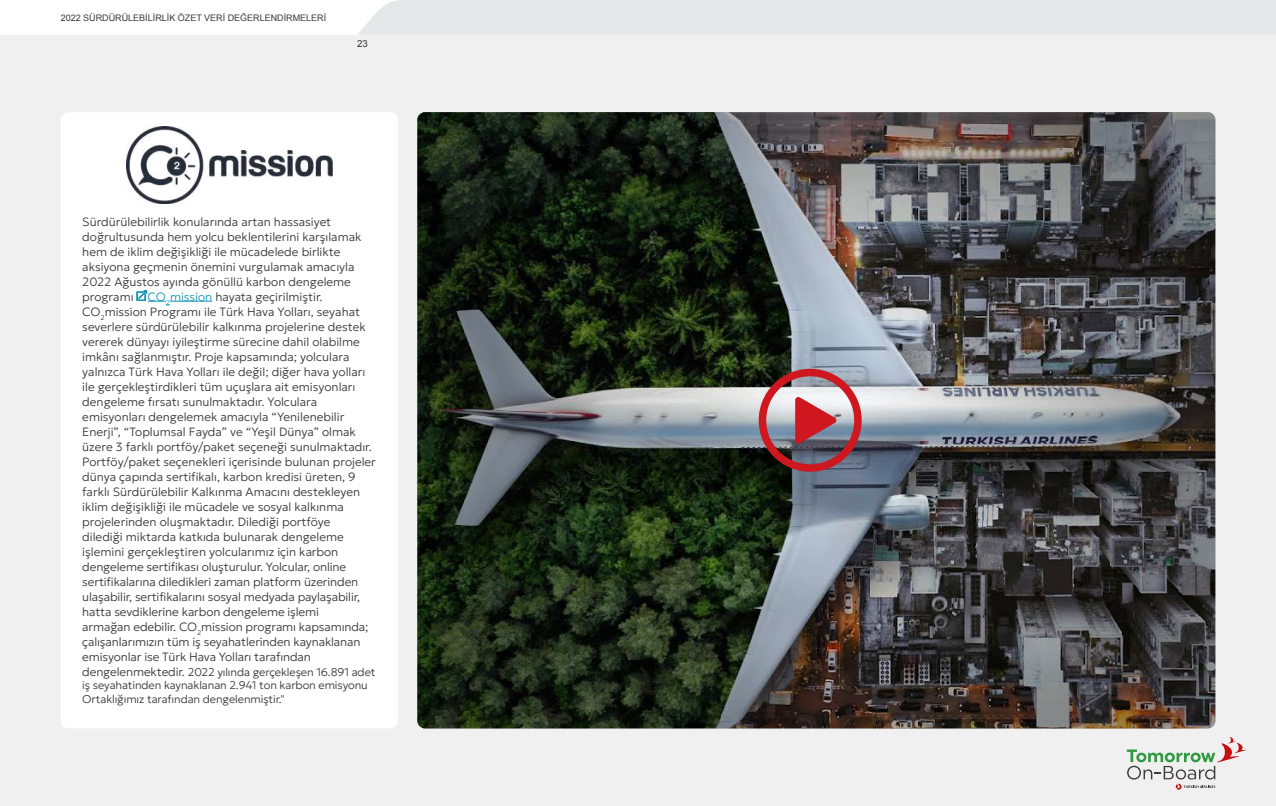
<style>
.page{position:relative;width:1276px;height:806px;background:#f0f0f0}
.page>*{position:absolute;margin:0;border:0;box-sizing:border-box;transform-origin:0 0}
.t1{font:200 12px/15px "Geologica";color:#3c3a3b}
.t2{font:200 11.25px/13.5px "Geologica";letter-spacing:-.01em;color:#3c3a3b}
.t3{font:9.75px "Arial";color:#3c3a3b}
.t4{font:9px "Arial";color:#3c3a3b}
.s1{color:#1797b9}
.s2{font-size:12px}
</style>
<div class="page">
<div style="left:61px;top:112px;width:337px;height:616px;background:#fff;border-radius:8px"></div>
<img style="left:126px;top:127px;width:206px;height:76px">
<img style="left:417px;top:112px;width:798px;height:616px;border-radius:8px">
<div style="left:758px;top:369px;width:103px;height:102px;border:8px solid #ce171e;border-radius:50%"></div>
<svg style="left:795px;top:396px;width:42px;height:48px"></svg>
<svg style="left:135px;top:287px;width:78px;height:20px"></svg>
<div style="left:0;top:0;width:396px;height:34px;background:#fff"></div>
<svg style="left:1126px;top:737px;width:120px;height:52px"></svg>
<p class="t4" style="left:61px;top:12px;width:267px">2022 SÜRDÜRÜLEBİLİRLİK ÖZET VERİ DEĞERLENDİRMELERİ</p>
<p class="t3" style="left:357px;top:37px;width:12px">23</p>
<p class="t1" style="left:82px;top:213px;width:295px">Sürdürülebilirlik konularında artan hassasiyet doğrultusunda hem yolcu beklentilerini karşılamak hem de iklim değişikliği ile mücadelede birlikte aksiyona geçmenin önemini vurgulamak amacıyla 2022 Ağustos ayında gönüllü karbon dengeleme programı <span class="s1">CO</span><sub>2</sub><span class="s1">mission</span> hayata geçirilmiştir.<br>CO<sub>2</sub>mission Programı ile Türk Hava Yolları, seyahat severlere sürdürülebilir kalkınma projelerine destek vererek dünyayı iyileştirme sürecine dahil olabilme imkânı sağlanmıştır. Proje kapsamında; yolculara yalnızca Türk Hava Yolları ile değil; diğer hava yolları ile gerçekleştirdikleri tüm uçuşlara ait emisyonları dengeleme fırsatı sunulmaktadır. Yolculara emisyonları dengelemek amacıyla “Yenilenebilir Enerji”, “Toplumsal Fayda” ve “Yeşil Dünya” olmak üzere 3 farklı portföy/paket seçeneği sunulmaktadır.<br>Portföy/paket seçenekleri içerisinde bulunan projeler dünya çapında sertifikalı, karbon kredisi üreten, 9 farklı Sürdürülebilir Kalkınma Amacını destekleyen iklim değişikliği ile mücadele ve sosyal kalkınma projelerinden oluşmaktadır. Dilediği portföye<br>dilediği miktarda katkıda bulunarak dengeleme işlemini gerçekleştiren yolcularımız için karbon dengeleme sertifikası oluşturulur. Yolcular, online sertifikalarına diledikleri zaman platform üzerinden ulaşabilir, sertifikalarını sosyal medyada paylaşabilir, hatta sevdiklerine karbon dengeleme işlemi<br>armağan edebilir. CO<sub>2</sub>mission programı kapsamında; çalışanlarımızın tüm iş seyahatlerinden kaynaklanan emisyonlar ise Türk Hava Yolları tarafından</p>
<p class="t2" style="left:82px;top:664px;width:295px"><span class="s2">dengelenmektedir.</span> 2022 yılında gerçekleşen 16.891 adet iş seyahatinden kaynaklanan 2.941 ton karbon emisyonu<br>Ortaklığımız tarafından dengelenmiştir."</p>
</div>
